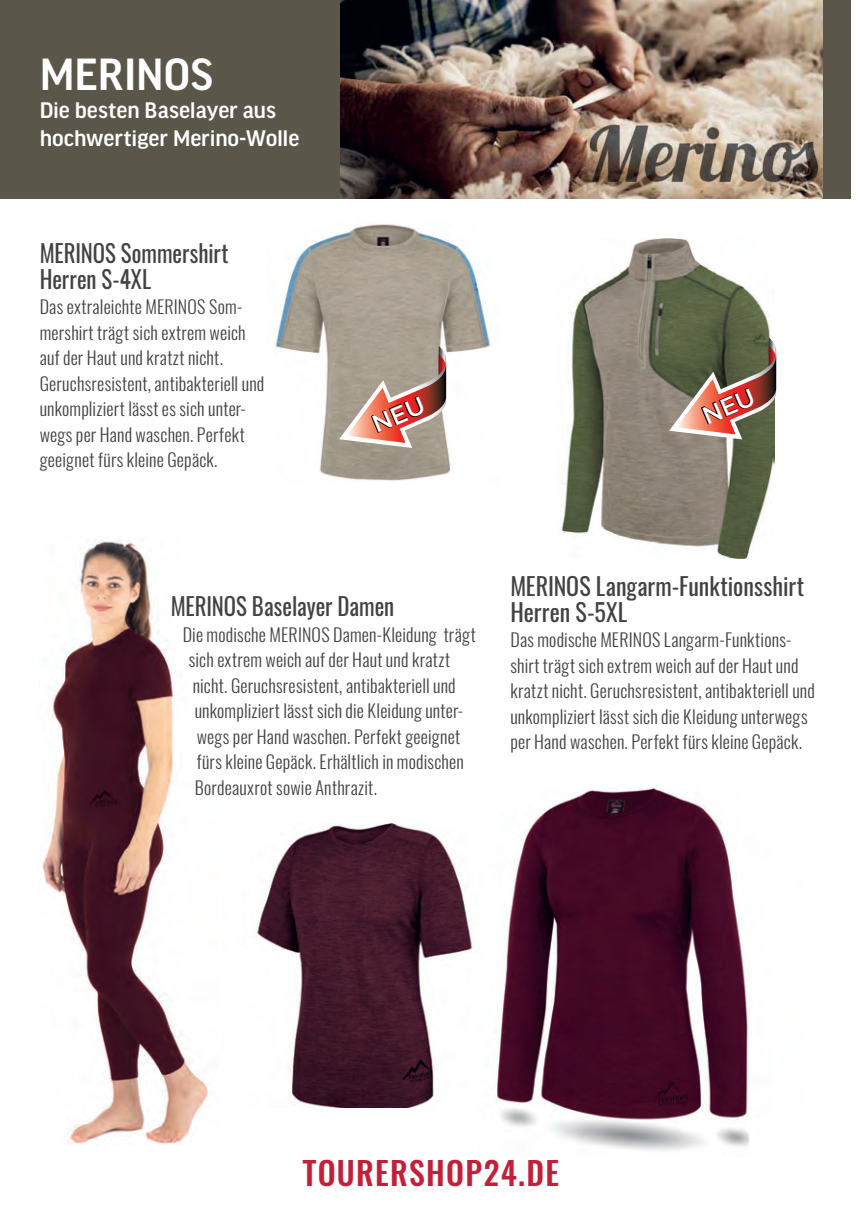
<style>
.page{position:relative;width:862px;height:1214px;background:#fff}
.page>*{position:absolute;margin:0;border:0;box-sizing:border-box;transform-origin:0 0}
.t1{font:500 48px "Good Headline Pro";color:#fff}
.t2{font:500 32px "Oswald";letter-spacing:.04em;color:#c31f39}
.t3{font:24px/25.6px "Oswald";color:#444141;scale:.95 1}
.t4{font:500 24px/28px "Good Headline Pro";letter-spacing:-.005em;color:#fff}
.t5{font:24px/25.6px "Oswald";color:#444141}
.t6{font:300 18px/25.6px "Oswald";letter-spacing:.01em;color:#444141}
</style>
<div class="page">
<div style="left:0;top:0;width:850px;height:198px;background:#5a5649"></div>
<img style="left:340px;top:0;width:482px;height:198px">
<img style="left:275px;top:224px;width:216px;height:257px">
<img style="left:560px;top:239px;width:214px;height:319px">
<img style="left:42px;top:536px;width:167px;height:609px">
<img style="left:257px;top:823px;width:216px;height:284px">
<img style="left:497px;top:788px;width:252px;height:363px">
<svg style="left:339px;top:346px;width:113px;height:102px;background:#b89387"></svg>
<svg style="left:669px;top:337px;width:108px;height:102px;background:#876b57"></svg>
<h1 class="t1" style="left:40px;top:51px;width:174px">MERINOS</h1>
<h3 class="t4" style="left:40px;top:97px;width:261px">Die besten Baselayer aus hochwertiger Merino-Wolle</h3>
<h3 class="t3" style="left:40px;top:241px;width:200px">MERINOS Sommershirt<br>Herren S-4XL</h3>
<p class="t6" style="left:40px;top:294px;width:226px">Das extraleichte MERINOS Som&shy;mershirt trägt sich extrem weich auf der Haut und kratzt nicht.<br>Geruchsresistent, antibakteriell und unkompliziert lässt es sich unter&shy;wegs per Hand waschen. Perfekt geeignet fürs kleine Gepäck.</p>
<h3 class="t3" style="left:171px;top:593px;width:237px">MERINOS Baselayer Damen</h3>
<p class="t6" style="left:183px;top:621px;width:294px">Die modische MERINOS Damen-Kleidung trägt</p>
<p class="t6" style="left:189px;top:647px;width:263px">sich extrem weich auf der Haut und kratzt</p>
<p class="t6" style="left:193px;top:672px;width:264px">nicht. Geruchsresistent, antibakteriell und</p>
<p class="t6" style="left:195px;top:698px;width:270px">unkompliziert lässt sich die Kleidung unter-</p>
<p class="t6" style="left:197px;top:723px;width:265px">wegs per Hand waschen. Perfekt geeignet</p>
<p class="t6" style="left:197px;top:749px;width:269px">fürs kleine Gepäck. Erhältlich in modischen</p>
<p class="t6" style="left:195px;top:774px;width:184px">Bordeauxrot sowie Anthrazit.</p>
<h3 class="t5" style="left:510px;top:573px;width:295px">MERINOS Langarm-Funktionsshirt<br>Herren S-5XL</h3>
<p class="t6" style="left:510px;top:627px;width:306px">Das modische MERINOS Langarm-Funktions&shy;shirt trägt sich extrem weich auf der Haut und kratzt nicht. Geruchsresistent, antibakteriell und unkompliziert lässt sich die Kleidung unterwegs per Hand waschen. Perfekt fürs kleine Gepäck.</p>
<h2 class="t2" style="left:303px;top:1150px;width:258px">TOURERSHOP24.DE</h2>
</div>
